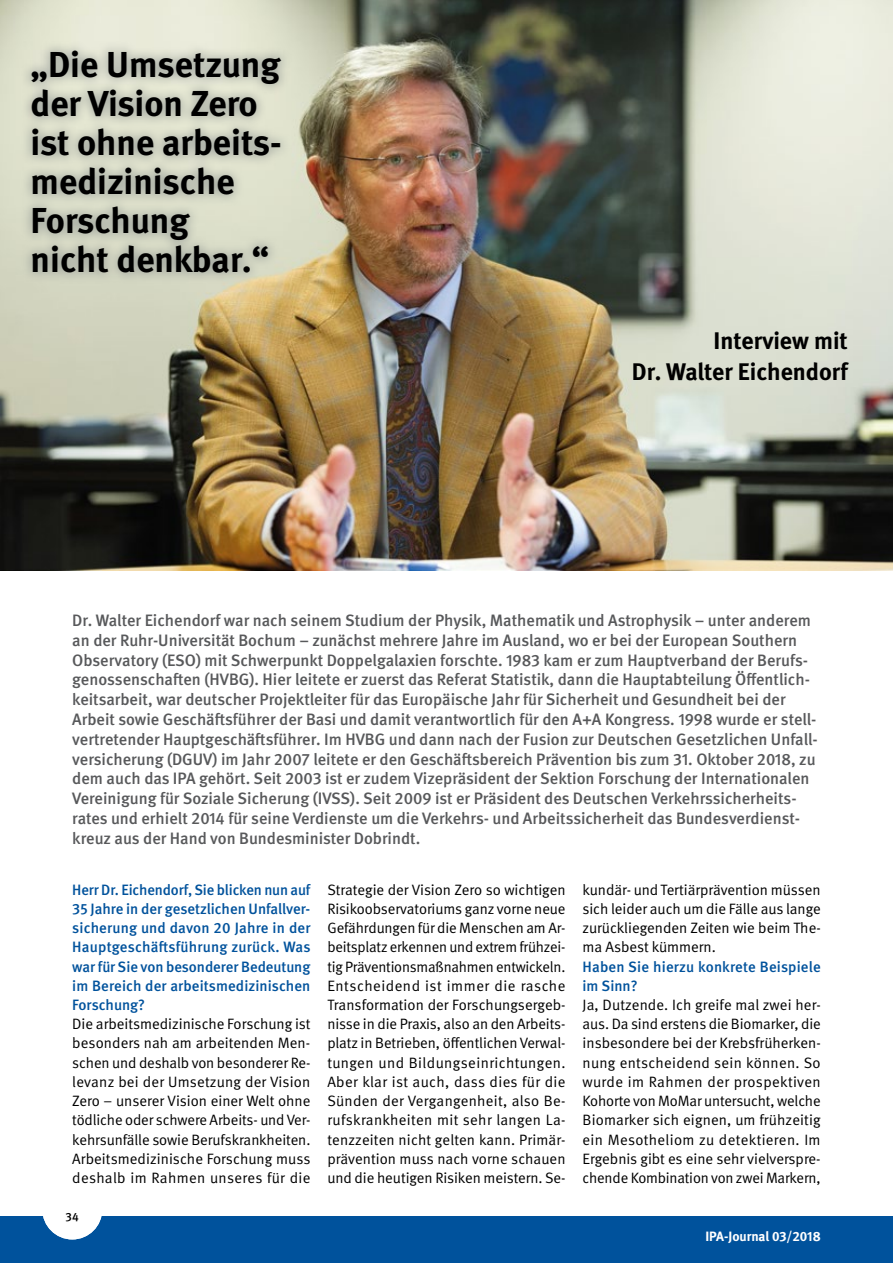
<style>
.page{position:relative;width:893px;height:1263px;background:#fff}
.page>*{position:absolute;margin:0;border:0;box-sizing:border-box;transform-origin:0 0}
.t1{font:700 36px/39px "DGUV Meta";color:#000}
.t2{font:700 24px/31.2px "DGUV Meta";color:#000;text-align:right}
.t3{font:500 16.5px/19.8px "DGUV Meta";color:#58595b}
.t4{font:15px/19.2px "DGUV Meta";color:#000;text-align:justify}
.t5{font:500 15px/19.2px "DGUV Meta";letter-spacing:.005em;color:#00529c;text-align:justify}
.t6{font:700 13.5px "DGUV Meta";letter-spacing:-.005em;color:#fff}
.t7{font:500 13.5px "DGUV Meta";color:#000}
.t8{font:500 12px "DGUV Meta";color:#000}
</style>
<div class="page">
<div style="left:0;top:1216px;width:893px;height:47px;background:#00529c"></div>
<div style="left:42px;top:1179px;width:60px;height:60px;background:#fff;border-radius:50%"></div>
<img style="left:0;top:0;width:893px;height:570px">
<div style="left:20px;top:40px;width:272px;height:244px;background:#8e9492;opacity:.75"></div>
<h1 class="t1" style="left:31px;top:46px;width:253px">„Die Umsetzung der Vision Zero ist ohne arbeits&shy;medizinische<br>Forschung<br>nicht denkbar.“</h1>
<h2 class="t2" style="left:632px;top:326px;width:217px">Interview mit<br>Dr. Walter Eichendorf</h2>
<p class="t3" style="left:72px;top:611px;width:747px">Dr. Walter Eichendorf war nach seinem Studium der Physik, Mathematik und Astrophysik – unter anderem an der Ruhr-Universität Bochum – zunächst mehrere Jahre im Ausland, wo er bei der European Southern Observatory (ESO) mit Schwerpunkt Doppelgalaxien forschte. 1983 kam er zum Hauptverband der Berufs&shy;genossenschaften (HVBG). Hier leitete er zuerst das Referat Statistik, dann die Hauptabteilung Öffentlich&shy;keitsarbeit, war deutscher Projektleiter für das Europäische Jahr für Sicherheit und Gesundheit bei der Arbeit sowie Geschäftsführer der Basi und damit verantwortlich für den A+A Kongress. 1998 wurde er stell&shy;vertretender Hauptgeschäftsführer. Im HVBG und dann nach der Fusion zur Deutschen Gesetzlichen Unfall&shy;versicherung (DGUV) im Jahr 2007 leitete er den Geschäftsbereich Prävention bis zum 31. Oktober 2018, zu dem auch das IPA gehört. Seit 2003 ist er zudem Vizepräsident der Sektion Forschung der Internationalen Vereinigung für Soziale Sicherung (IVSS). Seit 2009 ist er Präsident des Deutschen Verkehrssicherheits&shy;rates und erhielt 2014 für seine Verdienste um die Verkehrs- und Arbeitssicherheit das Bundesverdienst&shy;kreuz aus der Hand von Bundesminister Dobrindt.</p>
<p class="t5" style="left:72px;top:880px;width:240px">Herr Dr. Eichendorf, Sie blicken nun auf 35 Jahre in der gesetzlichen Unfallver&shy;sicherung und davon 20 Jahre in der Hauptgeschäftsführung zurück. Was war für Sie von besonderer Bedeutung im Bereich der arbeitsmedizinischen Forschung?</p>
<p class="t4" style="left:72px;top:1015px;width:240px">Die arbeitsmedizinische Forschung ist besonders nah am arbeitenden Men&shy;schen und deshalb von besonderer Re&shy;levanz bei der Umsetzung der Vision Zero – unserer Vision einer Welt ohne tödliche oder schwere Arbeits- und Ver&shy;kehrsunfälle sowie Berufskrankheiten.<br>Arbeitsmedizinische Forschung muss deshalb im Rahmen unseres für die</p>
<p class="t7" style="left:65px;top:1209px;width:16px">34</p>
<p class="t8" style="left:66px;top:1210px;width:15px">34</p>
<p class="t4" style="left:327px;top:880px;width:240px">Strategie der Vision Zero so wichtigen Risikoobservatoriums ganz vorne neue Gefährdungen für die Menschen am Ar&shy;beitsplatz erkennen und extrem frühzei&shy;tig Präventionsmaßnahmen entwickeln.<br>Entscheidend ist immer die rasche Transformation der Forschungsergeb&shy;nisse in die Praxis, also an den Arbeits&shy;platz in Betrieben, öffentlichen Verwal&shy;tungen und Bildungseinrichtungen.<br>Aber klar ist auch, dass dies für die Sünden der Vergangenheit, also Be&shy;rufskrankheiten mit sehr langen La&shy;tenzzeiten nicht gelten kann. Primär&shy;prävention muss nach vorne schauen und die heutigen Risiken meistern. Se-</p>
<p class="t4" style="left:583px;top:880px;width:240px">kundär- und Tertiärprävention müssen sich leider auch um die Fälle aus lange zurückliegenden Zeiten wie beim The&shy;ma Asbest kümmern.</p>
<p class="t5" style="left:583px;top:957px;width:240px">Haben Sie hierzu konkrete Beispiele im Sinn?</p>
<p class="t4" style="left:583px;top:996px;width:240px">Ja, Dutzende. Ich greife mal zwei her&shy;aus. Da sind erstens die Biomarker, die insbesondere bei der Krebsfrüherken&shy;nung entscheidend sein können. So wurde im Rahmen der prospektiven Kohorte von MoMar untersucht, welche Biomarker sich eignen, um frühzeitig ein Mesotheliom zu detektieren. Im Ergebnis gibt es eine sehr vielverspre&shy;chende Kombination von zwei Markern,</p>
<p class="t6" style="left:705px;top:1228px;width:117px">IPA-Journal 03/2018</p>
</div>
